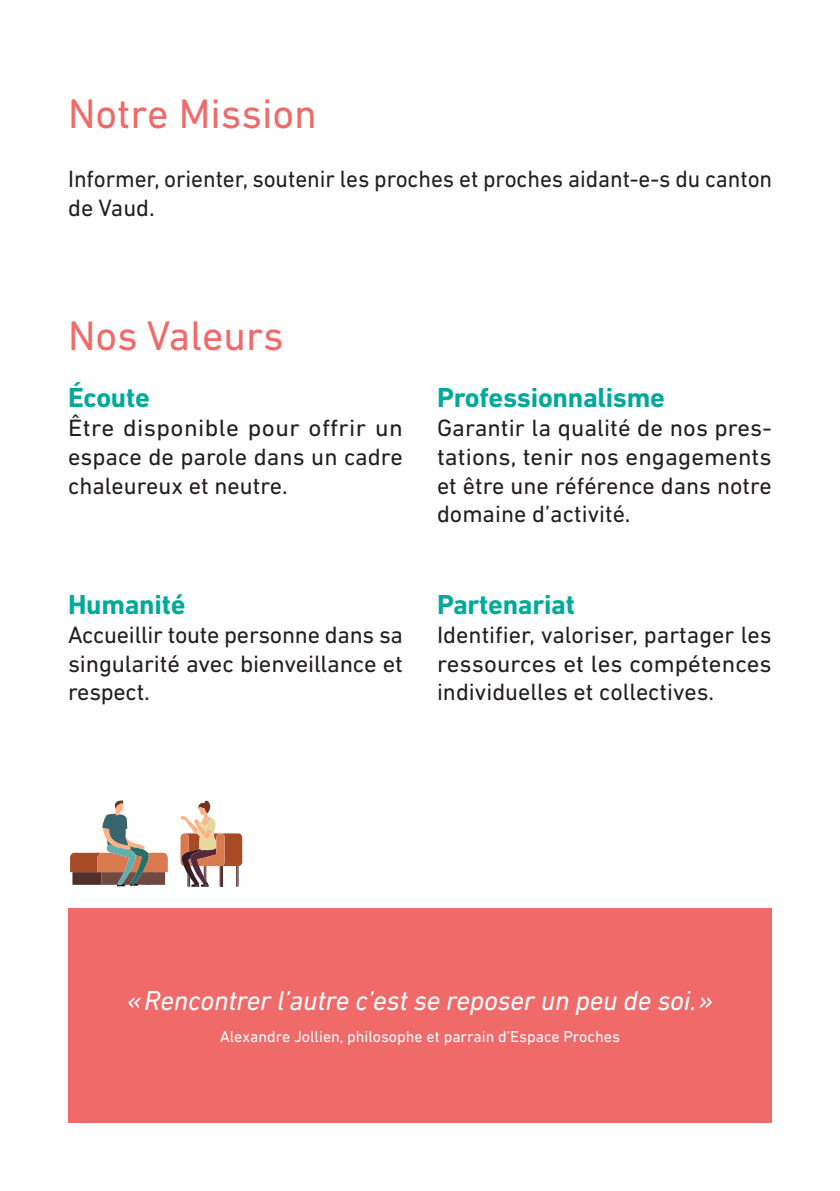
<style>
.page{position:relative;width:840px;height:1191px;background:#fff}
.page>*{position:absolute;margin:0;border:0;box-sizing:border-box;transform-origin:0 0}
.t1{font:42px "DIN Next LT Pro";color:#f16a6a}
.t2{font:italic 28px "DIN Next LT Pro";letter-spacing:-.01em;color:#fff}
.t3{font:700 28px "DIN Next LT Pro";letter-spacing:-.01em;color:#00a99a}
.t4{font:24px/28.8px "DIN Next LT Pro";color:#231f20;text-align:justify}
.t5{font:24px/28.8px "DIN Next LT Pro";color:#231f20;text-align:justify;scale:1.05 1}
.t6{font:16px "DIN Next LT Pro";color:#fff}
</style>
<div class="page">
<div style="left:68px;top:909px;width:703px;height:214px;background:#f16a6a"></div>
<svg style="left:70px;top:800px;width:98px;height:86px"></svg>
<svg style="left:180px;top:800px;width:62px;height:86px"></svg>
<h1 class="t1" style="left:68px;top:89px;width:250px">Notre Mission</h1>
<p class="t4" style="left:68px;top:164px;width:705px">Informer, orienter, soutenir les proches et proches aidant-e-s du canton de Vaud.</p>
<h1 class="t1" style="left:68px;top:311px;width:217px">Nos Valeurs</h1>
<p class="t3" style="left:68px;top:381px;width:83px">Écoute</p>
<p class="t5" style="left:68px;top:413px;width:320px">Être disponible pour offrir un espace de parole dans un cadre chaleureux et neutre.</p>
<p class="t3" style="left:68px;top:588px;width:119px">Humanité</p>
<p class="t4" style="left:68px;top:620px;width:336px">Accueillir toute personne dans sa singularité avec bienveillance et respect.</p>
<p class="t3" style="left:437px;top:381px;width:229px">Professionnalisme</p>
<p class="t4" style="left:437px;top:413px;width:336px">Garantir la qualité de nos pres&shy;tations, tenir nos engagements et être une référence dans notre domaine d’activité.</p>
<p class="t3" style="left:437px;top:588px;width:139px">Partenariat</p>
<p class="t4" style="left:437px;top:620px;width:336px">Identifier, valoriser, partager les ressources et les compétences individuelles et collectives.</p>
<p class="t2" style="left:127px;top:984px;width:587px">«Rencontrer l’autre c’est se reposer un peu de soi.»</p>
<p class="t6" style="left:220px;top:1027px;width:401px">Alexandre Jollien, philosophe et parrain d’Espace Proches</p>
</div>
